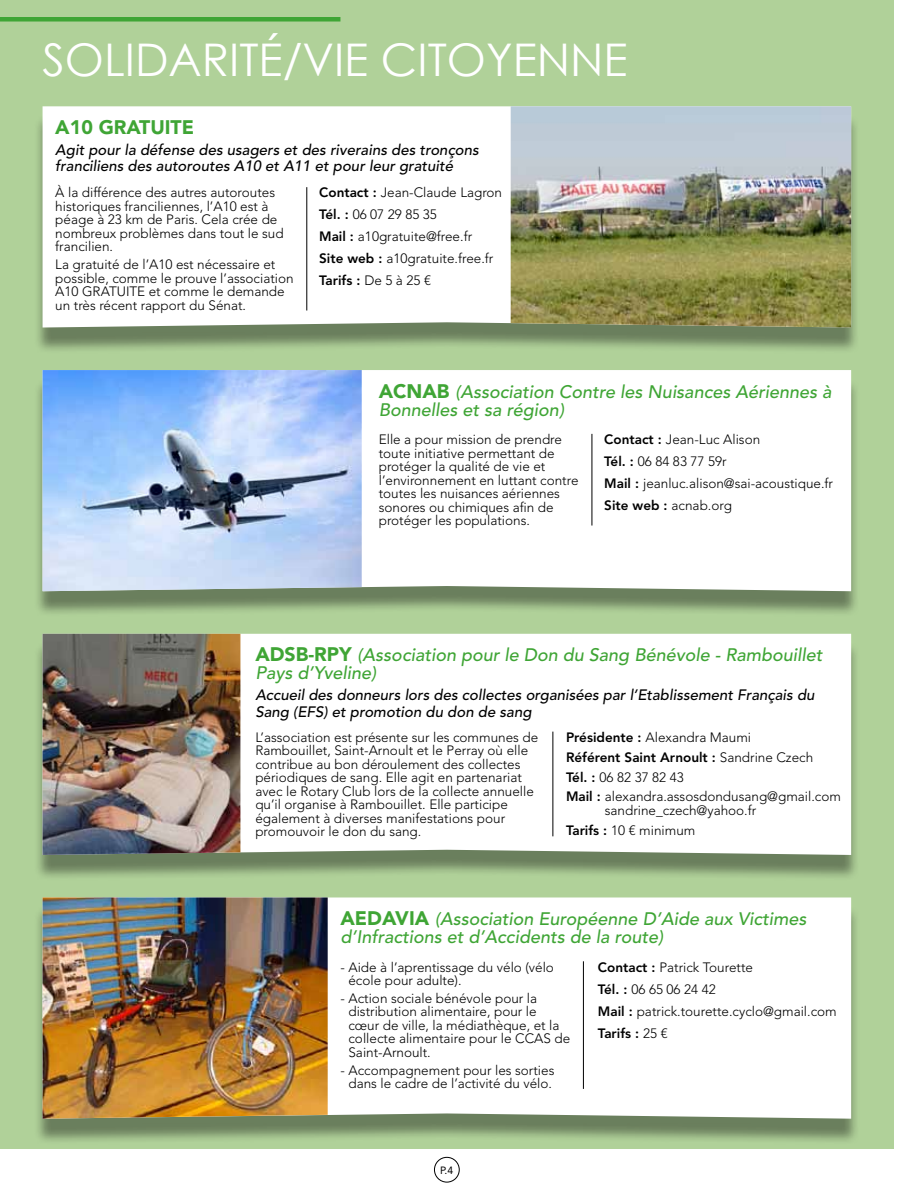
<style>
.page{position:relative;width:915px;height:1191px;background:#fff}
.page>*{position:absolute;margin:0;border:0;box-sizing:border-box;transform-origin:0 0}
.t1{font:45px "Century Gothic";color:#fff}
.t2{font:900 19.5px "Avenir LT Std";color:#3fa535}
.t3{font:italic 500 18px/18px "Avenir LT Std";color:#3fa535}
.t4{font:italic 500 15px/16.5px "Avenir LT Std";color:#000}
.t5{font:300 13.5px/13.5px "Avenir LT Std";color:#000}
.t6{font:10.5px "Avenir LT Std";color:#000}
.s1{font-weight:800}
.s2{font-weight:900;font-style:normal;font-size:19.5px}
</style>
<div class="page">
<div style="left:0;top:0;width:893px;height:1148px;background:#b0d199"></div>
<div style="left:0;top:17px;width:340px;height:5px;background:#3fa535"></div>
<div style="left:33px;top:114px;width:826px;height:240px;background:#000;opacity:.4"></div>
<div style="left:43px;top:106px;width:467px;height:221px;background:#fff"></div>
<hr style="left:306px;top:187px;width:1px;height:123px;background:#000">
<img style="left:510px;top:106px;width:340px;height:221px">
<div style="left:33px;top:905px;width:826px;height:240px;background:#000;opacity:.4"></div>
<div style="left:327px;top:897px;width:523px;height:221px;background:#fff"></div>
<hr style="left:583px;top:961px;width:1px;height:128px;background:#000">
<img style="left:43px;top:897px;width:284px;height:221px">
<div style="left:33px;top:641px;width:826px;height:240px;background:#000;opacity:.4"></div>
<div style="left:240px;top:634px;width:610px;height:221px;background:#fff"></div>
<hr style="left:552px;top:731px;width:1px;height:105px;background:#000">
<img style="left:43px;top:634px;width:197px;height:221px">
<div style="left:434px;top:1157px;width:25px;height:25px;border:1px solid #000;border-radius:50%"></div>
<div style="left:33px;top:378px;width:826px;height:239px;background:#000;opacity:.4"></div>
<div style="left:361px;top:370px;width:489px;height:221px;background:#fff"></div>
<hr style="left:591px;top:434px;width:1px;height:91px;background:#000">
<img style="left:43px;top:370px;width:318px;height:221px">
<h1 class="t1" style="left:43px;top:33px;width:105px">SOLIDARIT</h1>
<h1 class="t1" style="left:258px;top:33px;width:370px">É/VIE CITOYENNE</h1>
<h2 class="t2" style="left:55px;top:115px;width:140px">A10 GRATUITE</h2>
<p class="t4" style="left:55px;top:141px;width:425px">Agit pour la défense des usagers et des riverains des tronçons franciliens des autoroutes A10 et A11 et pour leur gratuité</p>
<p class="t5" style="left:55px;top:186px;width:230px">À la différence des autres autoroutes historiques franciliennes, l’A10 est à péage à 23 km de Paris. Cela crée de nombreux problèmes dans tout le sud francilien.</p>
<p class="t5" style="left:55px;top:258px;width:240px">La gratuité de l’A10 est nécessaire et possible, comme le prouve l’association A10 GRATUITE et comme le demande un très récent rapport du Sénat.</p>
<p class="t5" style="left:319px;top:182px;width:184px;line-height:22px"><span class="s1">Contact :</span> Jean-Claude Lagron<br><span class="s1">Tél. :</span> 06 07 29 85 35<br><span class="s1">Mail :</span> a10gratuite@free.fr<br><span class="s1">Site web :</span> a10gratuite.free.fr<br><span class="s1">Tarifs :</span> De 5 à 25 €</p>
<h3 class="t3" style="left:378px;top:383px;width:454px"><span class="s2">ACNAB</span> (Association Contre les Nuisances Aériennes à<br>Bonnelles et sa région)</h3>
<p class="t5" style="left:378px;top:433px;width:201px">Elle a pour mission de prendre toute initiative permettant de protéger la qualité de vie et l’environnement en luttant contre toutes les nuisances aériennes sonores ou chimiques afin de protéger les populations.</p>
<p class="t5" style="left:604px;top:428px;width:230px;line-height:22px"><span class="s1">Contact :</span> Jean-Luc Alison<br><span class="s1">Tél. :</span> 06 84 83 77 59r<br><span class="s1">Mail :</span> jeanluc.alison@sai-acoustique.fr<br><span class="s1">Site web :</span> acnab.org</p>
<h3 class="t3" style="left:255px;top:646px;width:568px"><span class="s2">ADSB-RPY</span> (Association pour le Don du Sang Bénévole - Rambouillet<br>Pays d’Yveline)</h3>
<p class="t4" style="left:255px;top:687px;width:560px">Accueil des donneurs lors des collectes organisées par l’Etablissement Français du<br>Sang (EFS) et promotion du don de sang</p>
<p class="t5" style="left:255px;top:730px;width:284px">L’association est présente sur les communes de Rambouillet, Saint-Arnoult et le Perray où elle contribue au bon déroulement des collectes périodiques de sang. Elle agit en partenariat avec le Rotary Club lors de la collecte annuelle qu’il organise à Rambouillet. Elle participe également à diverses manifestations pour promouvoir le don du sang.</p>
<p class="t5" style="left:566px;top:727px;width:276px;line-height:19.8px"><span class="s1">Présidente :</span> Alexandra Maumi<br><span class="s1">Référent Saint Arnoult :</span> Sandrine Czech<br><span class="s1">Tél. :</span> 06 82 37 82 43<br><span class="s1">Mail :</span> alexandra.assosdondusang@gmail.com</p>
<p class="t5" style="left:566px;top:800px;width:192px;line-height:19.8px;text-indent:39px">sandrine_czech@yahoo.fr<br><span class="s1">Tarifs :</span> 10 € minimum</p>
<h3 class="t3" style="left:340px;top:910px;width:467px"><span class="s2">AEDAVIA</span> (Association Européenne D’Aide aux Victimes d’Infractions et d’Accidents de la route)</h3>
<p class="t5" style="left:348px;top:960px;width:207px;text-indent:-8px">- Aide à l’aprentissage du vélo (vélo école pour adulte).</p>
<p class="t5" style="left:348px;top:991px;width:223px;text-indent:-8px">- Action sociale bénévole pour la distribution alimentaire, pour le cœur de ville, la médiathèque, et la collecte alimentaire pour le CCAS de<br>Saint-Arnoult.</p>
<p class="t5" style="left:340px;top:1063px;width:215px;text-align:center">- Accompagnement pour les sorties dans le cadre de l’activité du vélo.</p>
<p class="t5" style="left:597px;top:956px;width:240px;line-height:22px"><span class="s1">Contact :</span> Patrick Tourette<br><span class="s1">Tél. :</span> 06 65 06 24 42<br><span class="s1">Mail :</span> patrick.tourette.cyclo@gmail.com<br><span class="s1">Tarifs :</span> 25 €</p>
<p class="t6" style="left:440px;top:1164px;width:15px">P.4</p>
</div>
